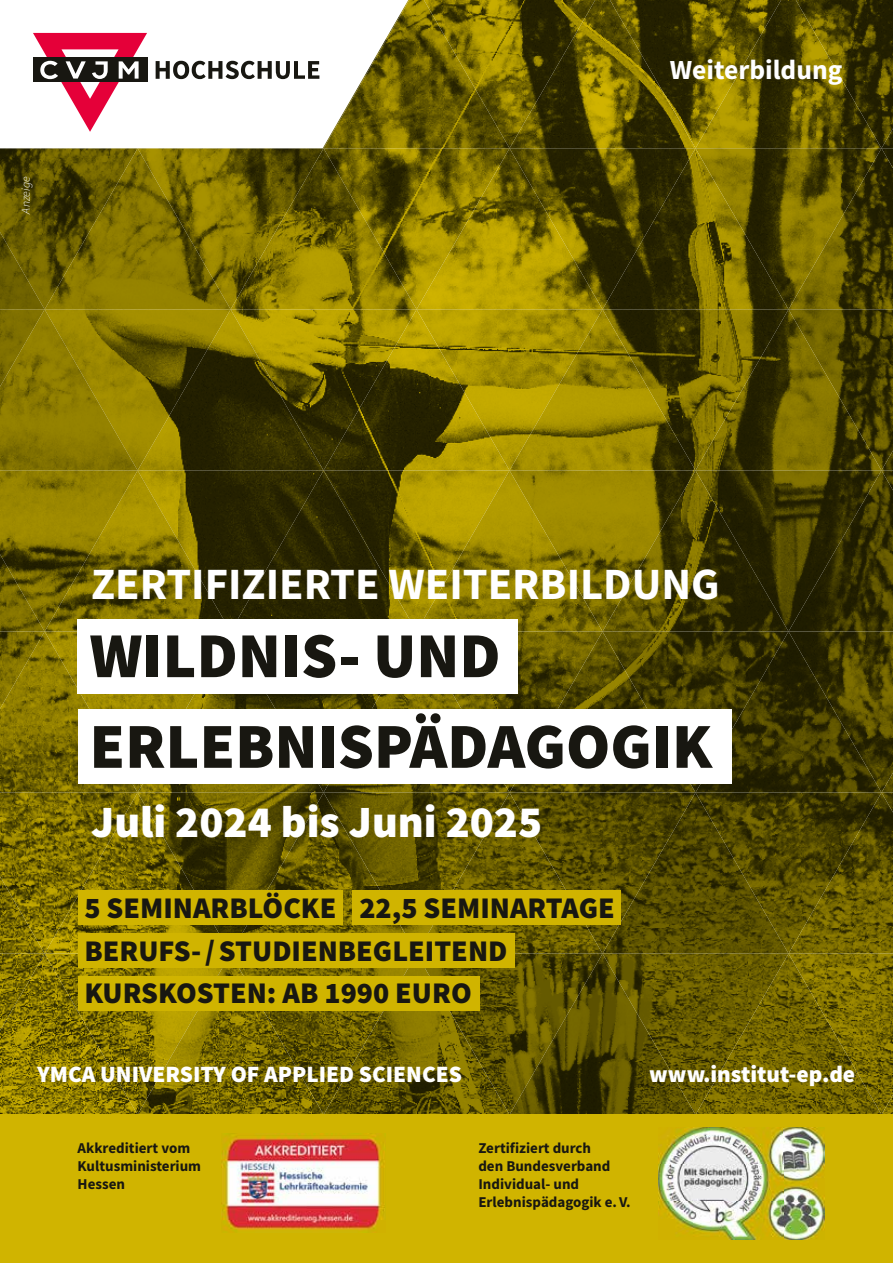
<style>
.page{position:relative;width:893px;height:1263px;background:#fff}
.page>*{position:absolute;margin:0;border:0;box-sizing:border-box;transform-origin:0 0}
.t1{font:900 64.05px/90.6px "Source Sans Pro";color:#181711}
.t2{font:700 44.7px "Source Sans Pro";color:#fff}
.t3{font:900 44.7px "Source Sans Pro";color:#fff}
.t4{font:900 30px/42.8px "Source Sans Pro";color:#181711}
.t5{font:700 27.6px "Source Sans Pro";color:#fff}
.t6{font:900 23.4px "Source Sans Pro";color:#fff}
.t7{font:700 15px/18px "Source Sans Pro";color:#181711}
.t8{font:italic 300 12px "Source Sans Pro";letter-spacing:.005em;color:#fff}
</style>
<div class="page">
<img style="left:881px;top:0;width:12px;height:128px">
<img style="left:0;top:0;width:881px;height:1114px">
<img style="left:881px;top:128px;width:12px;height:20px">
<img style="left:45px;top:148px;width:848px;height:966px">
<img style="left:0;top:232px;width:45px;height:155px">
<img style="left:881px;top:450px;width:12px;height:40px">
<img style="left:0;top:554px;width:45px;height:155px">
<img style="left:881px;top:773px;width:12px;height:39px">
<img style="left:0;top:876px;width:45px;height:155px">
<img style="left:882px;top:1095px;width:11px;height:19px">
<div style="left:0;top:1114px;width:893px;height:149px;background:#d0b400"></div>
<svg style="left:0;top:0;width:408px;height:148px"></svg>
<svg style="left:33px;top:33px;width:114px;height:99px"></svg>
<svg style="left:156px;top:61px;width:163px;height:18px"></svg>
<div style="left:78px;top:619px;width:440px;height:74px;background:#fff"></div>
<div style="left:78px;top:709px;width:653px;height:75px;background:#fff"></div>
<img style="left:658px;top:1127px;width:167px;height:112px">
<img style="left:221px;top:1133px;width:165px;height:99px">
<div style="left:78px;top:890px;width:264px;height:35px;background:#d0b400"></div>
<div style="left:353px;top:890px;width:268px;height:35px;background:#d0b400"></div>
<div style="left:78px;top:933px;width:437px;height:35px;background:#d0b400"></div>
<div style="left:78px;top:976px;width:402px;height:35px;background:#d0b400"></div>
<p class="t8" style="left:18px;top:214px;width:39px;rotate:-90deg">Anzeige</p>
<h3 class="t5" style="left:670px;top:51px;width:174px">Weiterbildung</h3>
<h2 class="t2" style="left:91px;top:554px;width:630px">ZERTIFIZIERTE WEITERBILDUNG</h2>
<h1 class="t1" style="left:90px;top:609px;width:624px">WILDNIS- UND<br>ERLEBNISPÄDAGOGIK</h1>
<h2 class="t3" style="left:91px;top:791px;width:453px">Juli 2024 bis Juni 2025</h2>
<h3 class="t4" style="left:84px;top:886px;width:532px">5 SEMINARBLÖCKE 22,5 SEMINARTAGE<br>BERUFS- / STUDIENBEGLEITEND<br>KURSKOSTEN: AB 1990 EURO</h3>
<h3 class="t6" style="left:37px;top:1058px;width:426px">YMCA UNIVERSITY OF APPLIED SCIENCES</h3>
<h3 class="t6" style="left:649px;top:1058px;width:207px">www.institut-ep.de</h3>
<p class="t7" style="left:78px;top:1138px;width:125px">Akkreditiert vom<br>Kultusministerium<br>Hessen</p>
<p class="t7" style="left:478px;top:1138px;width:154px">Zertifiziert durch<br>den Bundesverband<br>Individual- und<br>Erlebnispädagogik e. V.</p>
</div>
